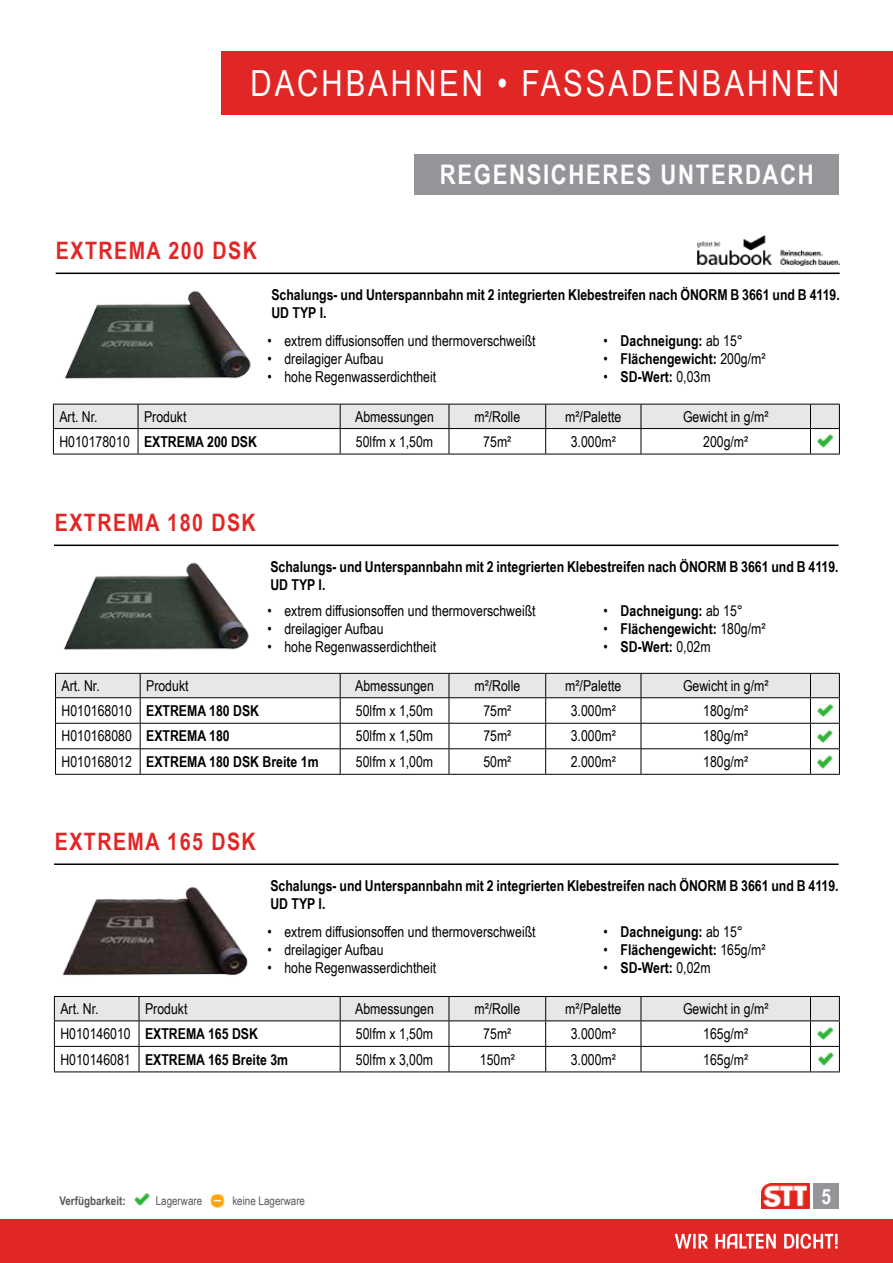
<style>
.page{position:relative;width:893px;height:1263px;background:#fff}
.page>*{position:absolute;margin:0;border:0;box-sizing:border-box;transform-origin:0 0}
.t1{font:36px "Arial Narrow";letter-spacing:.08em;color:#fff}
.t2{font:700 27px "Arial Narrow";letter-spacing:.06em;color:#fff}
.t3{font:700 24px "Arial Narrow";letter-spacing:.06em;color:#e12726}
.t4{font:700 21px "Arial Narrow";color:#fff}
.t5{font:15px "Arial Narrow";color:#000}
.t6{font:700 15px "Arial Narrow";color:#000}
.t7{font:12px "Arial Narrow";color:#58595b}
.t8{font:700 12px "Arial Narrow";color:#58595b}
.s1{font-weight:400}
.s2{font-weight:700}
</style>
<div class="page">
<div style="left:0;top:1219px;width:893px;height:44px;background:#e12726"></div>
<svg style="left:675px;top:1233px;width:162px;height:16px"></svg>
<img style="left:762px;top:1183px;width:48px;height:26px">
<div style="left:813px;top:1183px;width:26px;height:26px;background:#939598"></div>
<img style="left:134px;top:1193px;width:16px;height:13px">
<img style="left:210px;top:1193px;width:15px;height:15px">
<div style="left:414px;top:154px;width:425px;height:41px;background:#939598"></div>
<hr style="left:54px;top:544px;width:785px;height:2px;background:#000">
<img style="left:54px;top:544px;width:200px;height:106px">
<hr style="left:55px;top:774px;width:85px;height:1px;background:#000">
<hr style="left:340px;top:774px;width:109px;height:1px;background:#000">
<hr style="left:546px;top:774px;width:95px;height:1px;background:#000">
<hr style="left:641px;top:774px;width:169px;height:1px;background:#000">
<hr style="left:140px;top:774px;width:200px;height:1px;background:#000">
<hr style="left:449px;top:774px;width:97px;height:1px;background:#000">
<hr style="left:810px;top:774px;width:30px;height:1px;background:#000">
<svg style="left:55px;top:673px;width:785px;height:101px"></svg>
<img style="left:816px;top:704px;width:19px;height:13px">
<img style="left:816px;top:730px;width:18px;height:13px">
<img style="left:816px;top:756px;width:18px;height:13px">
<hr style="left:54px;top:863px;width:785px;height:2px;background:#000">
<img style="left:56px;top:863px;width:200px;height:113px">
<hr style="left:54px;top:1071px;width:85px;height:1px;background:#000">
<hr style="left:340px;top:1071px;width:109px;height:1px;background:#000">
<hr style="left:546px;top:1071px;width:95px;height:1px;background:#000">
<hr style="left:641px;top:1071px;width:169px;height:1px;background:#000">
<hr style="left:139px;top:1071px;width:201px;height:1px;background:#000">
<hr style="left:449px;top:1071px;width:97px;height:1px;background:#000">
<hr style="left:810px;top:1071px;width:30px;height:1px;background:#000">
<svg style="left:54px;top:996px;width:786px;height:75px"></svg>
<img style="left:816px;top:1027px;width:19px;height:13px">
<img style="left:817px;top:1052px;width:18px;height:13px">
<img style="left:56px;top:274px;width:200px;height:105px">
<hr style="left:56px;top:273px;width:784px;height:1px;background:#000">
<hr style="left:53px;top:454px;width:85px;height:1px;background:#000">
<hr style="left:340px;top:454px;width:109px;height:1px;background:#000">
<hr style="left:546px;top:454px;width:95px;height:1px;background:#000">
<hr style="left:641px;top:454px;width:169px;height:1px;background:#000">
<hr style="left:138px;top:454px;width:202px;height:1px;background:#000">
<hr style="left:449px;top:454px;width:97px;height:1px;background:#000">
<hr style="left:810px;top:454px;width:30px;height:1px;background:#000">
<svg style="left:53px;top:404px;width:787px;height:50px"></svg>
<img style="left:816px;top:435px;width:19px;height:13px">
<img style="left:698px;top:235px;width:142px;height:31px">
<div style="left:221px;top:51px;width:672px;height:63px;background:#e12726"></div>
<h1 class="t1" style="left:251px;top:57px;width:590px">DACHBAHNEN • FASSADENBAHNEN</h1>
<h1 class="t1" style="left:621px;top:57px;width:234px">DACHBAHNEN</h1>
<h2 class="t2" style="left:440px;top:154px;width:69px">REGENSICHE</h2>
<h2 class="t2" style="left:602px;top:154px;width:195px">RES UNTERDACH</h2>
<h3 class="t3" style="left:56px;top:232px;width:202px">EXTREMA 200 DS K</h3>
<p class="t6" style="left:271px;top:283px;width:420px">Schalungs- und Unterspannbahn mit 2 integrierten Klebestreifen nach ÖNO</p>
<p class="t6" style="left:708px;top:283px;width:133px">RM B 3661 und B 4119.</p>
<p class="t6" style="left:271px;top:301px;width:57px">UD TYP I.</p>
<p class="t5" style="left:267px;top:329px;width:270px">• extrem diffusionsoffen und thermoverschweißt</p>
<p class="t5" style="left:267px;top:347px;width:118px">• dreilagiger Aufbau</p>
<p class="t5" style="left:267px;top:365px;width:170px">• hohe Regenwasserdichtheit</p>
<p class="t6" style="left:604px;top:329px;width:141px"><span class="s1">•</span> Dachneigung: <span class="s1">ab 15°</span></p>
<p class="t6" style="left:604px;top:347px;width:163px"><span class="s1">•</span> Flächengewicht: <span class="s1">200g/m²</span></p>
<p class="t6" style="left:604px;top:365px;width:109px"><span class="s1">•</span> SD-Wert: <span class="s1">0,03m</span></p>
<p class="t5" style="left:59px;top:405px;width:40px">Art. Nr.</p>
<p class="t5" style="left:144px;top:405px;width:44px">Produkt</p>
<p class="t5" style="left:355px;top:405px;width:80px">Abmessungen</p>
<p class="t5" style="left:474px;top:405px;width:47px">m²/Rolle</p>
<p class="t5" style="left:565px;top:405px;width:58px">m²/Palette</p>
<p class="t5" style="left:683px;top:405px;width:87px">Gewicht in g/m²</p>
<p class="t6" style="left:59px;top:430px;width:199px"><span class="s1">H010178010</span> EXTREMA 200 DSK</p>
<p class="t5" style="left:356px;top:430px;width:79px">50lfm x 1,50m</p>
<p class="t5" style="left:483px;top:430px;width:30px">75m²</p>
<p class="t5" style="left:571px;top:430px;width:47px">3.000m²</p>
<p class="t5" style="left:703px;top:430px;width:47px">200g/m²</p>
<h3 class="t3" style="left:55px;top:504px;width:202px">EXTREMA 180 DS K</h3>
<p class="t6" style="left:270px;top:555px;width:420px">Schalungs- und Unterspannbahn mit 2 integrierten Klebestreifen nach ÖNO</p>
<p class="t6" style="left:707px;top:555px;width:133px">RM B 3661 und B 4119.</p>
<p class="t6" style="left:270px;top:573px;width:57px">UD TYP I.</p>
<p class="t5" style="left:267px;top:599px;width:270px">• extrem diffusionsoffen und thermoverschweißt</p>
<p class="t5" style="left:267px;top:617px;width:118px">• dreilagiger Aufbau</p>
<p class="t5" style="left:267px;top:635px;width:170px">• hohe Regenwasserdichtheit</p>
<p class="t6" style="left:604px;top:599px;width:141px"><span class="s1">•</span> Dachneigung: <span class="s1">ab 15°</span></p>
<p class="t6" style="left:604px;top:617px;width:163px"><span class="s1">•</span> Flächengewicht: <span class="s1">180g/m²</span></p>
<p class="t6" style="left:604px;top:635px;width:109px"><span class="s1">•</span> SD-Wert: <span class="s1">0,02m</span></p>
<p class="t5" style="left:62px;top:675px;width:40px">Art. Nr.</p>
<p class="t5" style="left:146px;top:675px;width:44px">Produkt</p>
<p class="t5" style="left:355px;top:675px;width:80px">Abmessungen</p>
<p class="t5" style="left:474px;top:675px;width:47px">m²/Rolle</p>
<p class="t5" style="left:565px;top:675px;width:58px">m²/Palette</p>
<p class="t5" style="left:683px;top:675px;width:87px">Gewicht in g/m²</p>
<p class="t6" style="left:62px;top:699px;width:199px"><span class="s1">H010168010</span> EXTREMA 180 DSK</p>
<p class="t5" style="left:356px;top:700px;width:79px">50lfm x 1,50m</p>
<p class="t5" style="left:483px;top:700px;width:30px">75m²</p>
<p class="t5" style="left:571px;top:700px;width:47px">3.000m²</p>
<p class="t5" style="left:703px;top:700px;width:47px">180g/m²</p>
<p class="t5" style="left:62px;top:725px;width:170px">H010168080 <span class="s2">EXTREMA 180</span></p>
<p class="t5" style="left:356px;top:725px;width:79px">50lfm x 1,50m</p>
<p class="t5" style="left:483px;top:725px;width:30px">75m²</p>
<p class="t5" style="left:571px;top:725px;width:47px">3.000m²</p>
<p class="t5" style="left:703px;top:725px;width:47px">180g/m²</p>
<p class="t6" style="left:62px;top:750px;width:259px"><span class="s1">H010168012</span> EXTREMA 180 DSK Breite 1m</p>
<p class="t5" style="left:356px;top:751px;width:79px">50lfm x 1,00m</p>
<p class="t5" style="left:483px;top:751px;width:30px">50m²</p>
<p class="t5" style="left:571px;top:751px;width:47px">2.000m²</p>
<p class="t5" style="left:703px;top:751px;width:47px">180g/m²</p>
<h3 class="t3" style="left:55px;top:823px;width:202px">EXTREMA 165 DS K</h3>
<p class="t6" style="left:270px;top:874px;width:420px">Schalungs- und Unterspannbahn mit 2 integrierten Klebestreifen nach ÖNO</p>
<p class="t6" style="left:707px;top:874px;width:133px">RM B 3661 und B 4119.</p>
<p class="t6" style="left:270px;top:892px;width:57px">UD TYP I.</p>
<p class="t5" style="left:267px;top:920px;width:270px">• extrem diffusionsoffen und thermoverschweißt</p>
<p class="t5" style="left:267px;top:938px;width:118px">• dreilagiger Aufbau</p>
<p class="t5" style="left:267px;top:956px;width:170px">• hohe Regenwasserdichtheit</p>
<p class="t6" style="left:604px;top:920px;width:141px"><span class="s1">•</span> Dachneigung: <span class="s1">ab 15°</span></p>
<p class="t6" style="left:604px;top:938px;width:163px"><span class="s1">•</span> Flächengewicht: <span class="s1">165g/m²</span></p>
<p class="t6" style="left:604px;top:956px;width:109px"><span class="s1">•</span> SD-Wert: <span class="s1">0,02m</span></p>
<p class="t5" style="left:60px;top:998px;width:40px">Art. Nr.</p>
<p class="t5" style="left:145px;top:998px;width:44px">Produkt</p>
<p class="t5" style="left:355px;top:998px;width:80px">Abmessungen</p>
<p class="t5" style="left:474px;top:998px;width:47px">m²/Rolle</p>
<p class="t5" style="left:565px;top:998px;width:58px">m²/Palette</p>
<p class="t5" style="left:683px;top:998px;width:87px">Gewicht in g/m²</p>
<p class="t6" style="left:60px;top:1022px;width:199px"><span class="s1">H010146010</span> EXTREMA 165 DSK</p>
<p class="t5" style="left:356px;top:1023px;width:79px">50lfm x 1,50m</p>
<p class="t5" style="left:483px;top:1023px;width:30px">75m²</p>
<p class="t5" style="left:571px;top:1023px;width:47px">3.000m²</p>
<p class="t5" style="left:703px;top:1023px;width:47px">165g/m²</p>
<p class="t6" style="left:60px;top:1048px;width:229px"><span class="s1">H010146081</span> EXTREMA 165 Breite 3m</p>
<p class="t5" style="left:356px;top:1048px;width:79px">50lfm x 3,00m</p>
<p class="t5" style="left:480px;top:1048px;width:36px">150m²</p>
<p class="t5" style="left:571px;top:1048px;width:47px">3.000m²</p>
<p class="t5" style="left:703px;top:1048px;width:47px">165g/m²</p>
<p class="t8" style="left:59px;top:1191px;width:68px">Verfügbarkeit:</p>
<p class="t7" style="left:156px;top:1191px;width:48px">Lagerware</p>
<p class="t7" style="left:232px;top:1191px;width:74px">keine Lagerware</p>
<h3 class="t4" style="left:821px;top:1180px;width:11px">5</h3>
</div>
